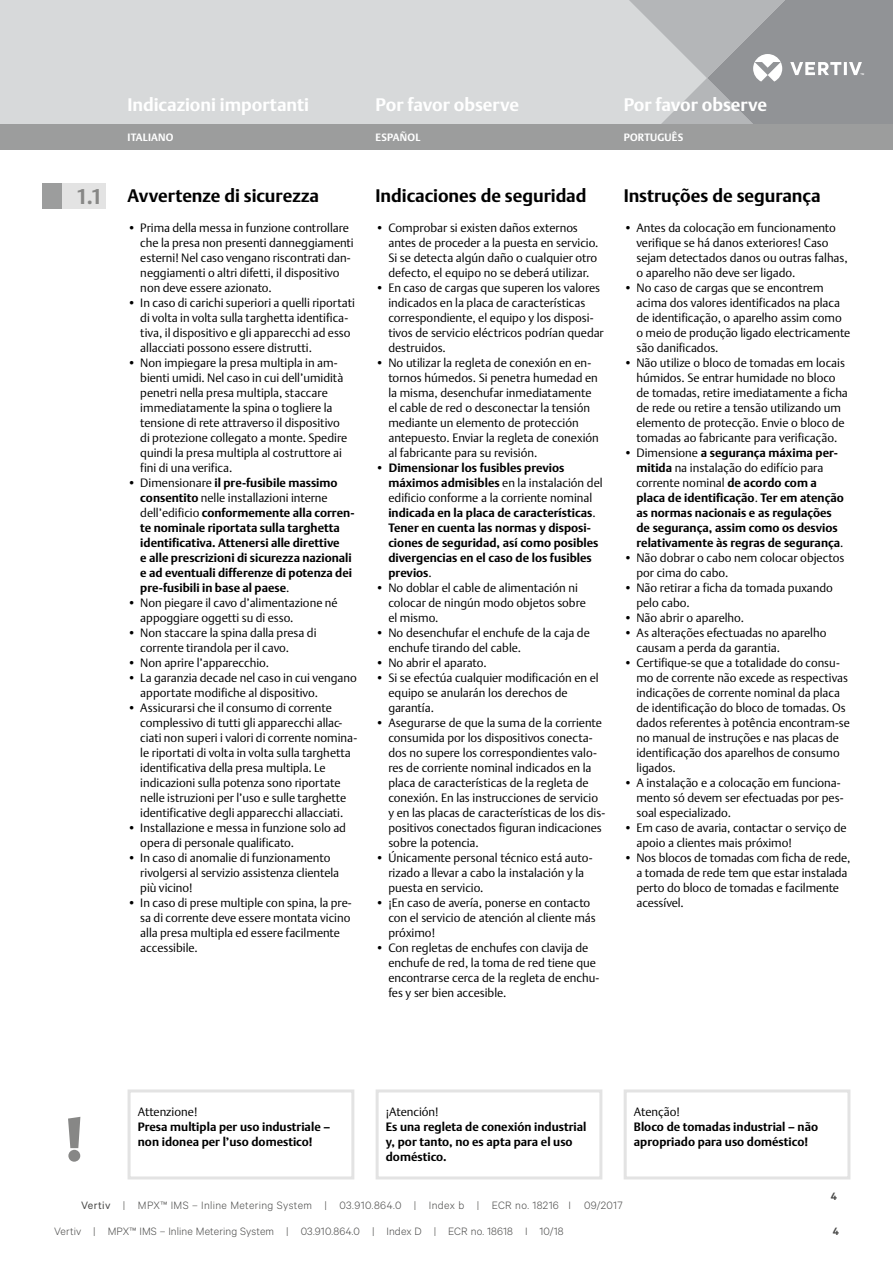
<style>
.page{position:relative;width:893px;height:1263px;background:#fff}
.page>*{position:absolute;margin:0;border:0;box-sizing:border-box;transform-origin:0 0}
.t1{font:700 18px "DTL Argo T";letter-spacing:-.005em;color:#000}
.t2{font:700 18px "DTL Argo T";letter-spacing:-.005em;color:#fff}
.t3{font:300 12px/15px "DTL Argo T";color:#000}
.t4{font:700 12px/15px "DTL Argo T";color:#000}
.t5{font:300 12px "Calibre";letter-spacing:.015em;color:#494948}
.t6{font:600 12px "Calibre";color:#494948}
.t7{font:700 10.5px "DTL Argo T";letter-spacing:.02em;color:#fff}
.s1{font-size:21px;color:#878786}
.s2{font-weight:300}
.s3{font-weight:400}
</style>
<div class="page">
<div style="left:0;top:0;width:629px;height:124px;background:#d7d9da"></div>
<svg style="left:629px;top:0;width:264px;height:124px;background:#a9abae"></svg>
<div style="left:0;top:124px;width:893px;height:26px;background:#9c9d9d"></div>
<div style="left:43px;top:184px;width:63px;height:25px;background:#e3e3e3"></div>
<div style="left:43px;top:184px;width:19px;height:25px;background:#9c9d9d"></div>
<svg style="left:68px;top:1117px;width:12px;height:45px"></svg>
<div style="left:128px;top:1089px;width:226px;height:90px;border:3px solid #e3e3e3"></div>
<div style="left:376px;top:1089px;width:226px;height:90px;border:3px solid #e3e3e3"></div>
<div style="left:624px;top:1089px;width:226px;height:90px;border:3px solid #e3e3e3"></div>
<h1 class="t2" style="left:128px;top:93px;width:183px">Indicazioni importanti</h1>
<h1 class="t2" style="left:376px;top:93px;width:145px">Por favor observe</h1>
<h1 class="t2" style="left:624px;top:93px;width:145px">Por favor observe</h1>
<p class="t7" style="left:128px;top:131px;width:48px">ITALIANO</p>
<p class="t7" style="left:376px;top:131px;width:46px">ESPAÑOL</p>
<p class="t7" style="left:624px;top:131px;width:61px">PORTUGUÊS</p>
<h1 class="t1" style="left:76px;top:185px;width:245px"><span class="s1">1.1</span> Avvertenze di sicurezza</h1>
<p class="t3" style="left:140px;top:220px;width:215px;text-indent:-13px">• Prima della messa in funzione controllare che la presa non presenti danneggiamenti esterni! Nel caso vengano riscontrati dan&shy;neggiamenti o altri difetti, il dispositivo non deve essere azionato.</p>
<p class="t3" style="left:140px;top:295px;width:216px;text-indent:-13px">• In caso di carichi superiori a quelli riportati di volta in volta sulla targhetta identifica&shy;tiva, il dispositivo e gli apparecchi ad esso allacciati possono essere distrutti.</p>
<p class="t3" style="left:140px;top:355px;width:209px;text-indent:-13px">• Non impiegare la presa multipla in am&shy;bienti umidi. Nel caso in cui dell’umidità penetri nella presa multipla, staccare immediatamente la spina o togliere la tensione di rete attraverso il dispositivo di protezione collegato a monte. Spedire quindi la presa multipla al costruttore ai fini di una verifica.</p>
<p class="t4" style="left:140px;top:475px;width:215px;text-indent:-13px"><span class="s2">• Dimensionare</span> il pre-fusibile massimo consentito <span class="s2">nelle installazioni interne dell’edificio</span> conformemente alla corren&shy;te nominale riportata sulla targhetta identificativa. Attenersi alle direttive<br>e alle prescrizioni di sicurezza nazionali e ad eventuali differenze di potenza dei pre-fusibili in base al paese<span class="s2">.</span></p>
<p class="t3" style="left:140px;top:595px;width:199px;text-indent:-13px">• Non piegare il cavo d’alimentazione né appoggiare oggetti su di esso.</p>
<p class="t3" style="left:140px;top:625px;width:178px;text-indent:-13px">• Non staccare la spina dalla presa di corrente tirandola per il cavo.</p>
<p class="t3" style="left:128px;top:655px;width:143px">• Non aprire l’apparecchio.</p>
<p class="t3" style="left:140px;top:670px;width:218px;text-indent:-13px">• La garanzia decade nel caso in cui vengano apportate modifiche al dispositivo.</p>
<p class="t3" style="left:140px;top:700px;width:218px;text-indent:-13px">• Assicurarsi che il consumo di corrente complessivo di tutti gli apparecchi allac&shy;ciati non superi i valori di corrente nomina&shy;le riportati di volta in volta sulla targhetta identificativa della presa multipla. Le indicazioni sulla potenza sono riportate nelle istruzioni per l’uso e sulle targhette identificative degli apparecchi allacciati.</p>
<p class="t3" style="left:140px;top:820px;width:207px;text-indent:-13px">• Installazione e messa in funzione solo ad opera di personale qualificato.</p>
<p class="t3" style="left:140px;top:850px;width:200px;text-indent:-13px">• In caso di anomalie di funzionamento rivolgersi al servizio assistenza clientela più vicino!</p>
<p class="t3" style="left:140px;top:895px;width:213px;text-indent:-13px">• In caso di prese multiple con spina, la pre&shy;sa di corrente deve essere montata vicino alla presa multipla ed essere facilmente accessibile.</p>
<h1 class="t1" style="left:376px;top:185px;width:212px">Indicaciones de seguridad</h1>
<p class="t3" style="left:388px;top:220px;width:212px;text-indent:-13px">• Comprobar si existen daños externos antes de proceder a la puesta en servicio.<br>Si se detecta algún daño o cualquier otro defecto, el equipo no se deberá utilizar.</p>
<p class="t3" style="left:388px;top:280px;width:217px;text-indent:-13px">• En caso de cargas que superen los valores indicados en la placa de características correspondiente, el equipo y los disposi&shy;tivos de servicio eléctricos podrían quedar destruidos.</p>
<p class="t3" style="left:388px;top:355px;width:212px;text-indent:-13px">• No utilizar la regleta de conexión en en&shy;tornos húmedos. Si penetra humedad en la misma, desenchufar inmediatamente el cable de red o desconectar la tensión mediante un elemento de protección antepuesto. Enviar la regleta de conexión al fabricante para su revisión.</p>
<p class="t4" style="left:388px;top:460px;width:216px;text-indent:-13px"><span class="s2">•</span> Dimensionar los fusibles previos máximos admisibles <span class="s2">en la instalación del edificio conforme a la corriente nominal </span>indicada en la placa de características<span class="s2">.<br></span>Tener en cuenta las normas y disposi&shy;ciones de seguridad, así como posibles divergencias en el caso de los fusibles previos<span class="s2">.</span></p>
<p class="t3" style="left:388px;top:580px;width:199px;text-indent:-13px">• No doblar el cable de alimentación ni colocar de ningún modo objetos sobre el mismo.</p>
<p class="t3" style="left:388px;top:625px;width:203px;text-indent:-13px">• No desenchufar el enchufe de la caja de enchufe tirando del cable.</p>
<p class="t3" style="left:376px;top:655px;width:113px">• No abrir el aparato.</p>
<p class="t3" style="left:388px;top:670px;width:212px;text-indent:-13px">• Si se efectúa cualquier modificación en el equipo se anularán los derechos de garantía.</p>
<p class="t3" style="left:388px;top:715px;width:218px;text-indent:-13px">• Asegurarse de que la suma de la corriente consumida por los dispositivos conecta&shy;dos no supere los correspondientes valo&shy;res de corriente nominal indicados en la placa de características de la regleta de conexión. En las instrucciones de servicio y en las placas de características de los dis&shy;positivos conectados figuran indicaciones sobre la potencia.</p>
<p class="t3" style="left:388px;top:850px;width:206px;text-indent:-13px">• Únicamente personal técnico está auto&shy;rizado a llevar a cabo la instalación y la puesta en servicio.</p>
<p class="t3" style="left:388px;top:895px;width:209px;text-indent:-13px">• ¡En caso de avería, ponerse en contacto con el servicio de atención al cliente más próximo!</p>
<p class="t3" style="left:388px;top:940px;width:213px;text-indent:-13px">• Con regletas de enchufes con clavija de enchufe de red, la toma de red tiene que encontrarse cerca de la regleta de enchu&shy;fes y ser bien accesible.</p>
<h1 class="t1" style="left:624px;top:185px;width:199px">Instruções de segurança</h1>
<p class="t3" style="left:636px;top:220px;width:213px;text-indent:-13px">• Antes da colocação em funcionamento verifique se há danos exteriores! Caso sejam detectados danos ou outras falhas, o aparelho não deve ser ligado.</p>
<p class="t3" style="left:636px;top:280px;width:216px;text-indent:-13px">• No caso de cargas que se encontrem acima dos valores identificados na placa de identificação, o aparelho assim como o meio de produção ligado electricamente são danificados.</p>
<p class="t3" style="left:636px;top:355px;width:213px;text-indent:-13px">• Não utilize o bloco de tomadas em locais húmidos. Se entrar humidade no bloco de tomadas, retire imediatamente a ficha de rede ou retire a tensão utilizando um elemento de protecção. Envie o bloco de tomadas ao fabricante para verificação.</p>
<p class="t4" style="left:636px;top:445px;width:209px;text-indent:-13px"><span class="s2">• Dimensione</span> a segurança máxima per&shy;mitida <span class="s2">na instalação do edifício para corrente nominal</span> de acordo com a placa de identificação<span class="s2">.</span> Ter em atenção as normas nacionais e as regulações de segurança, assim como os desvios relativamente às regras de segurança<span class="s2">.</span></p>
<p class="t3" style="left:636px;top:550px;width:210px;text-indent:-13px">• Não dobrar o cabo nem colocar objectos por cima do cabo.</p>
<p class="t3" style="left:636px;top:580px;width:198px;text-indent:-13px">• Não retirar a ficha da tomada puxando pelo cabo.</p>
<p class="t3" style="left:624px;top:610px;width:122px">• Não abrir o aparelho.</p>
<p class="t3" style="left:636px;top:625px;width:192px;text-indent:-13px">• As alterações efectuadas no aparelho causam a perda da garantia.</p>
<p class="t3" style="left:636px;top:655px;width:215px;text-indent:-13px">• Certifique-se que a totalidade do consu&shy;mo de corrente não excede as respectivas indicações de corrente nominal da placa de identificação do bloco de tomadas. Os dados referentes à potência encontram-se no manual de instruções e nas placas de identificação dos aparelhos de consumo ligados.</p>
<p class="t3" style="left:636px;top:775px;width:208px;text-indent:-13px">• A instalação e a colocação em funciona&shy;mento só devem ser efectuadas por pes&shy;soal especializado.</p>
<p class="t3" style="left:636px;top:820px;width:212px;text-indent:-13px">• Em caso de avaria, contactar o serviço de apoio a clientes mais próximo!</p>
<p class="t3" style="left:636px;top:850px;width:216px;text-indent:-13px">• Nos blocos de tomadas com ficha de rede, a tomada de rede tem que estar instalada perto do bloco de tomadas e facilmente acessível.</p>
<p class="t3" style="left:138px;top:1104px;width:61px">Attenzione!</p>
<p class="t4" style="left:138px;top:1119px;width:194px">Presa multipla per uso industriale – non idonea per l’uso domestico!</p>
<p class="t3" style="left:386px;top:1104px;width:54px">¡Atención!</p>
<p class="t4" style="left:386px;top:1119px;width:202px">Es una regleta de conexión industrial y, por tanto, no es apta para el uso doméstico.</p>
<p class="t3" style="left:634px;top:1104px;width:47px">Atenção!</p>
<p class="t4" style="left:634px;top:1119px;width:186px">Bloco de tomadas industrial – não apropriado para uso doméstico!</p>
<p class="t5" style="left:81px;top:1198px;width:543px"><span class="s3">Vertiv</span> | MPX™ IMS – Inline Metering System | 03.910.864.0 | Index b | ECR no. 18216 I 09/2017</p>
<p class="t6" style="left:831px;top:1189px;width:8px">4</p>
<p class="t5" style="left:54px;top:1224px;width:511px">Vertiv | MPX™ IMS – Inline Metering System | 03.910.864.0 | Index D | ECR no. 18618 I 10/18</p>
<p class="t6" style="left:833px;top:1224px;width:8px">4</p>
</div>
